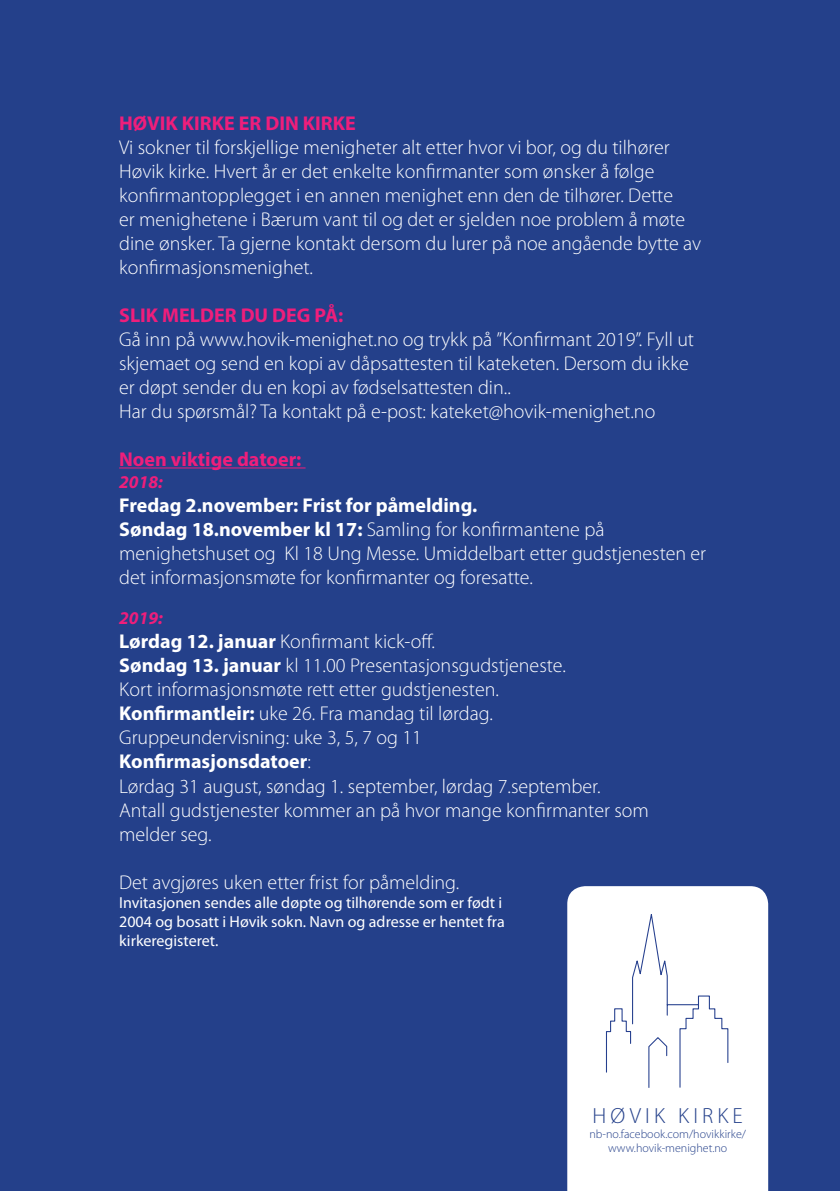
<style>
.page{position:relative;width:840px;height:1191px;background:#fff}
.page>*{position:absolute;margin:0;border:0;box-sizing:border-box;transform-origin:0 0}
.t1{font:300 22px "Myriad Pro";letter-spacing:.19em;color:#24408a}
.t2{font:300 20px/24px "Myriad Pro";color:#fff}
.t3{font:700 20px "Myriad Pro";color:#ee1e7b}
.t4{font:italic 700 18px "Myriad Pro";color:#ee1e7b}
.t5{font:16px/19.2px "Myriad Pro";color:#fff}
.t6{font:300 12px/14.4px "Myriad Pro";color:#24408a;text-align:center}
.s1{font-weight:700}
</style>
<div class="page">
<div style="left:0;top:0;width:839px;height:1191px;background:#24408a"></div>
<div style="left:567px;top:886px;width:200px;height:305px;background:#fff"></div>
<hr style="left:119px;top:467px;width:186px;height:1px;background:#ee1e7b">
<div style="left:605px;top:914px;width:123px;height:174px;background:#fff"></div>
<p class="t3" style="left:119px;top:110px;width:238px">HØVIK KIRKE ER DIN KIRKE</p>
<p class="t2" style="left:119px;top:135px;width:583px">Vi sokner til forskjellige menigheter alt etter hvor vi bor, og du tilhører Høvik kirke. Hvert år er det enkelte konfirmanter som ønsker å følge konfirmantopplegget i en annen menighet enn den de tilhører. Dette<br>er menighetene i Bærum vant til og det er sjelden noe problem å møte dine ønsker. Ta gjerne kontakt dersom du lurer på noe angående bytte av konfirmasjonsmenighet.</p>
<p class="t3" style="left:119px;top:302px;width:225px">SLIK MELDER DU DEG PÅ:</p>
<p class="t2" style="left:119px;top:327px;width:576px">Gå inn på www.hovik-menighet.no og trykk på ”Konfirmant 2019”. Fyll ut skjemaet og send en kopi av dåpsattesten til kateketen. Dersom du ikke er døpt sender du en kopi av fødselsattesten din..<br>Har du spørsmål? Ta kontakt på e-post: kateket@hovik-menighet.no</p>
<p class="t3" style="left:119px;top:446px;width:184px">Noen viktige datoer:</p>
<p class="t4" style="left:119px;top:470px;width:45px">2018:</p>
<p class="t2" style="left:119px;top:493px;width:588px"><span class="s1">Fredag 2.november: Frist for påmelding.<br>Søndag 18.november kl 17:</span> Samling for konfirmantene på menighetshuset og Kl 18 Ung Messe. Umiddelbart etter gudstjenesten er det informasjonsmøte for konfirmanter og foresatte.</p>
<p class="t4" style="left:119px;top:606px;width:45px">2019:</p>
<p class="t2" style="left:119px;top:630px;width:531px"><span class="s1">Lørdag 12. januar</span> Konfirmant kick-off.<br><span class="s1">Søndag 13. januar</span> kl 11.00 Presentasjonsgudstjeneste.<br>Kort informasjonsmøte rett etter gudstjenesten.<br><span class="s1">Konfirmantleir:</span> uke 26. Fra mandag til lørdag.<br>Gruppeundervisning: uke 3, 5, 7 og 11<br><span class="s1">Konfirmasjonsdatoer</span>:<br>Lørdag 31 august, søndag 1. september, lørdag 7.september.<br>Antall gudstjenester kommer an på hvor mange konfirmanter som melder seg.</p>
<p class="t2" style="left:119px;top:870px;width:341px">Det avgjøres uken etter frist for påmelding.</p>
<p class="t5" style="left:119px;top:892px;width:387px">Invitasjonen sendes alle døpte og tilhørende som er født i<br>2004 og bosatt i Høvik sokn. Navn og adresse er hentet fra kirkeregisteret.</p>
<p class="t1" style="left:592px;top:1103px;width:152px">HØVIK KIRKE</p>
<p class="t6" style="left:589px;top:1126px;width:158px">nb-no.facebook.com/hovikkirke/ www.hovik-menighet.no</p>
</div>
